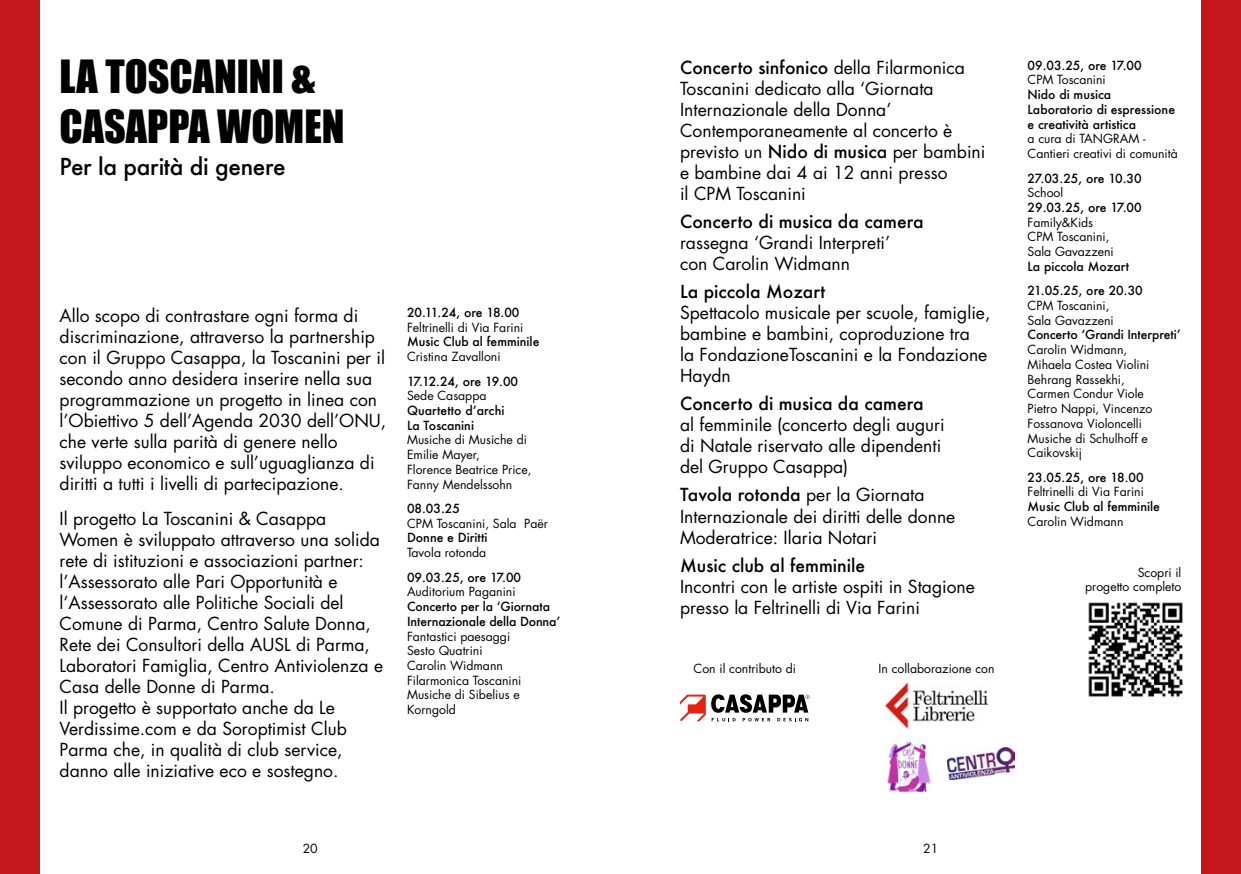
<style>
.page{position:relative;width:1241px;height:874px;background:#fff}
.page>*{position:absolute;margin:0;border:0;box-sizing:border-box;transform-origin:0 0}
.Titoli_progetti{font:42px "Impact";color:#000}
.Sottotitolo_progetti{font:500 22.75px "Futura";letter-spacing:-.015em;color:#000}
.testo{font:17.5px/21px "Futura Std";color:#000}
.testo-2{font:500 17.5px "Futura";color:#000}
.t1{font:12.25px/14.7px "Futura Std";color:#000}
.t2{font:500 12.25px/14.7px "Futura";color:#000}
.s1{font-family:"Futura";font-weight:500}
</style>
<div class="page">
<div style="left:1201px;top:0;width:39px;height:873px;background:#c3171c"></div>
<div style="left:0;top:0;width:39px;height:873px;background:#c3171c"></div>
<img style="left:1088px;top:602px;width:94px;height:95px">
<img style="left:885px;top:682px;width:102px;height:46px">
<svg style="left:679px;top:694px;width:130px;height:27px"></svg>
<img style="left:887px;top:741px;width:43px;height:49px">
<img style="left:947px;top:747px;width:67px;height:32px">
<hr style="left:1087px;top:619px;width:64px;height:1px;background:#275b9b">
<hr style="left:1087px;top:644px;width:86px;height:1px;background:#275b9b">
<hr style="left:1087px;top:669px;width:95px;height:1px;background:#275b9b">
<hr style="left:1087px;top:694px;width:89px;height:1px;background:#275b9b">
<p class="Titoli_progetti" style="left:60px;top:44px;width:257px">LA TOSCANINI &amp;</p>
<p class="Titoli_progetti" style="left:60px;top:94px;width:286px">CASAPPA WOMEN</p>
<p class="Sottotitolo_progetti" style="left:60px;top:151px;width:228px">Per la parità di genere</p>
<p class="testo" style="left:60px;top:305px;width:328px">Allo scopo di contrastare ogni forma di discriminazione, attraverso la partnership con il Gruppo Casappa, la Toscanini per il secondo anno desidera inserire nella sua programmazione un progetto in linea con l’Obiettivo 5 dell’Agenda 2030 dell’ONU, che verte sulla parità di genere nello sviluppo economico e sull’uguaglianza di diritti a tutti i livelli di partecipazione.</p>
<p class="testo" style="left:60px;top:508px;width:325px">Il progetto La Toscanini &amp; Casappa Women è sviluppato attraverso una solida rete di istituzioni e associazioni partner: l’Assessorato alle Pari Opportunità e l’Assessorato alle Politiche Sociali del Comune di Parma, Centro Salute Donna, Rete dei Consultori della AUSL di Parma, Laboratori Famiglia, Centro Antiviolenza e Casa delle Donne di Parma.</p>
<p class="testo" style="left:60px;top:697px;width:289px">Il progetto è supportato anche da Le Verdissime.com e da Soroptimist Club Parma che, in qualità di club service, danno alle iniziative eco e sostegno.</p>
<p class="t2" style="left:407px;top:304px;width:114px">20.11.24, ore 18.00</p>
<p class="t1" style="left:407px;top:319px;width:118px">Feltrinelli di Via Farini</p>
<p class="t2" style="left:407px;top:334px;width:134px">Music Club al femminile</p>
<p class="t1" style="left:407px;top:349px;width:95px">Cristina Zavalloni</p>
<p class="t2" style="left:407px;top:373px;width:113px">17.12.24, ore 19.00</p>
<p class="t1" style="left:407px;top:388px;width:81px">Sede Casappa</p>
<p class="t2" style="left:407px;top:402px;width:99px">Quartetto d’archi</p>
<p class="t2" style="left:407px;top:417px;width:68px">La Toscanini</p>
<p class="t1" style="left:407px;top:432px;width:121px">Musiche di Musiche di<br>Emilie Mayer,</p>
<p class="t1" style="left:407px;top:462px;width:126px">Florence Beatrice Price,<br>Fanny Mendelssohn</p>
<p class="t2" style="left:407px;top:500px;width:54px">08.03.25</p>
<p class="t1" style="left:407px;top:515px;width:142px">CPM Toscanini, Sala Paër</p>
<p class="t2" style="left:407px;top:530px;width:82px">Donne e Diritti</p>
<p class="t1" style="left:407px;top:545px;width:81px">Tavola rotonda</p>
<p class="t2" style="left:407px;top:569px;width:116px">09.03.25, ore 17.00</p>
<p class="t1" style="left:407px;top:584px;width:110px">Auditorium Paganini</p>
<p class="t2" style="left:407px;top:598px;width:155px">Concerto per la ‘Giornata<br>Internazionale della Donna’</p>
<p class="t1" style="left:407px;top:628px;width:105px">Fantastici paesaggi</p>
<p class="t1" style="left:407px;top:643px;width:77px">Sesto Quatrini</p>
<p class="t1" style="left:407px;top:658px;width:97px">Carolin Widmann</p>
<p class="t1" style="left:407px;top:672px;width:116px">Filarmonica Toscanini</p>
<p class="t1" style="left:407px;top:687px;width:114px">Musiche di Sibelius e<br>Korngold</p>
<p class="testo" style="left:680px;top:57px;width:286px"><span class="s1">Concerto sinfonico</span> della Filarmonica<br>Toscanini dedicato alla ‘Giornata<br>Internazionale della Donna’</p>
<p class="testo" style="left:680px;top:120px;width:307px">Contemporaneamente al concerto è previsto un <span class="s1">Nido di musica</span> per bambini</p>
<p class="testo" style="left:680px;top:162px;width:269px">e bambine dai 4 ai 12 anni presso</p>
<p class="testo" style="left:680px;top:183px;width:127px">il CPM Toscanini</p>
<p class="testo-2" style="left:680px;top:209px;width:245px">Concerto di musica da camera</p>
<p class="testo" style="left:680px;top:232px;width:212px">rassegna ‘Grandi Interpreti’</p>
<p class="testo" style="left:680px;top:253px;width:171px">con Carolin Widmann</p>
<p class="testo-2" style="left:680px;top:279px;width:147px">La piccola Mozart</p>
<p class="testo" style="left:680px;top:302px;width:312px">Spettacolo musicale per scuole, famiglie, bambine e bambini, coproduzione tra<br>la FondazioneToscanini e la Fondazione<br>Haydn</p>
<p class="testo-2" style="left:680px;top:391px;width:245px">Concerto di musica da camera</p>
<p class="testo" style="left:680px;top:414px;width:266px">al femminile (concerto degli auguri</p>
<p class="testo" style="left:680px;top:435px;width:263px">di Natale riservato alle dipendenti</p>
<p class="testo" style="left:680px;top:456px;width:170px">del Gruppo Casappa)</p>
<p class="testo" style="left:680px;top:484px;width:277px"><span class="s1">Tavola rotonda</span> per la Giornata<br>Internazionale dei diritti delle donne</p>
<p class="testo" style="left:680px;top:526px;width:198px">Moderatrice: Ilaria Notari</p>
<p class="testo-2" style="left:680px;top:552px;width:187px">Music club al femminile</p>
<p class="testo" style="left:680px;top:575px;width:296px">Incontri con le artiste ospiti in Stagione presso la Feltrinelli di Via Farini</p>
<p class="t1" style="left:693px;top:661px;width:104px">Con il contributo di</p>
<p class="t1" style="left:878px;top:660px;width:117px">In collaborazione con</p>
<p class="t1" style="left:302px;top:841px;width:17px">20</p>
<p class="t1" style="left:923px;top:841px;width:17px">21</p>
<p class="t2" style="left:1027px;top:58px;width:116px">09.03.25, ore 17.00</p>
<p class="t1" style="left:1027px;top:73px;width:80px">CPM Toscanini</p>
<p class="t2" style="left:1027px;top:87px;width:85px">Nido di musica</p>
<p class="t2" style="left:1027px;top:102px;width:149px">Laboratorio di espressione e creatività artistica</p>
<p class="t1" style="left:1027px;top:131px;width:152px">a cura di TANGRAM -<br>Cantieri creativi di comunità</p>
<p class="t2" style="left:1027px;top:170px;width:116px">27.03.25, ore 10.30</p>
<p class="t1" style="left:1027px;top:185px;width:37px">School</p>
<p class="t2" style="left:1027px;top:200px;width:116px">29.03.25, ore 17.00</p>
<p class="t1" style="left:1027px;top:215px;width:67px">Family&amp;Kids</p>
<p class="t1" style="left:1027px;top:229px;width:84px">CPM Toscanini,</p>
<p class="t1" style="left:1027px;top:244px;width:88px">Sala Gavazzeni</p>
<p class="t2" style="left:1027px;top:258px;width:103px">La piccola Mozart</p>
<p class="t2" style="left:1027px;top:283px;width:117px">21.05.25, ore 20.30</p>
<p class="t1" style="left:1027px;top:298px;width:84px">CPM Toscanini,</p>
<p class="t1" style="left:1027px;top:313px;width:88px">Sala Gavazzeni</p>
<p class="t2" style="left:1027px;top:327px;width:155px">Concerto ‘Grandi Interpreti’</p>
<p class="t1" style="left:1027px;top:342px;width:101px">Carolin Widmann,</p>
<p class="t1" style="left:1027px;top:357px;width:123px">Mihaela Costea Violini</p>
<p class="t1" style="left:1027px;top:372px;width:99px">Behrang Rassekhi,</p>
<p class="t1" style="left:1027px;top:386px;width:118px">Carmen Condur Viole</p>
<p class="t1" style="left:1027px;top:401px;width:126px">Pietro Nappi, Vincenzo<br>Fossanova Violoncelli</p>
<p class="t1" style="left:1027px;top:430px;width:122px">Musiche di Schulhoff e<br>Caikovskij</p>
<p class="t2" style="left:1027px;top:469px;width:118px">23.05.25, ore 18.00</p>
<p class="t1" style="left:1027px;top:484px;width:118px">Feltrinelli di Via Farini</p>
<p class="t2" style="left:1027px;top:499px;width:134px">Music Club al femminile</p>
<p class="t1" style="left:1027px;top:514px;width:97px">Carolin Widmann</p>
<p class="t1" style="left:1137px;top:564px;width:45px">Scopri il</p>
<p class="t1" style="left:1084px;top:579px;width:98px">progetto completo</p>
</div>
